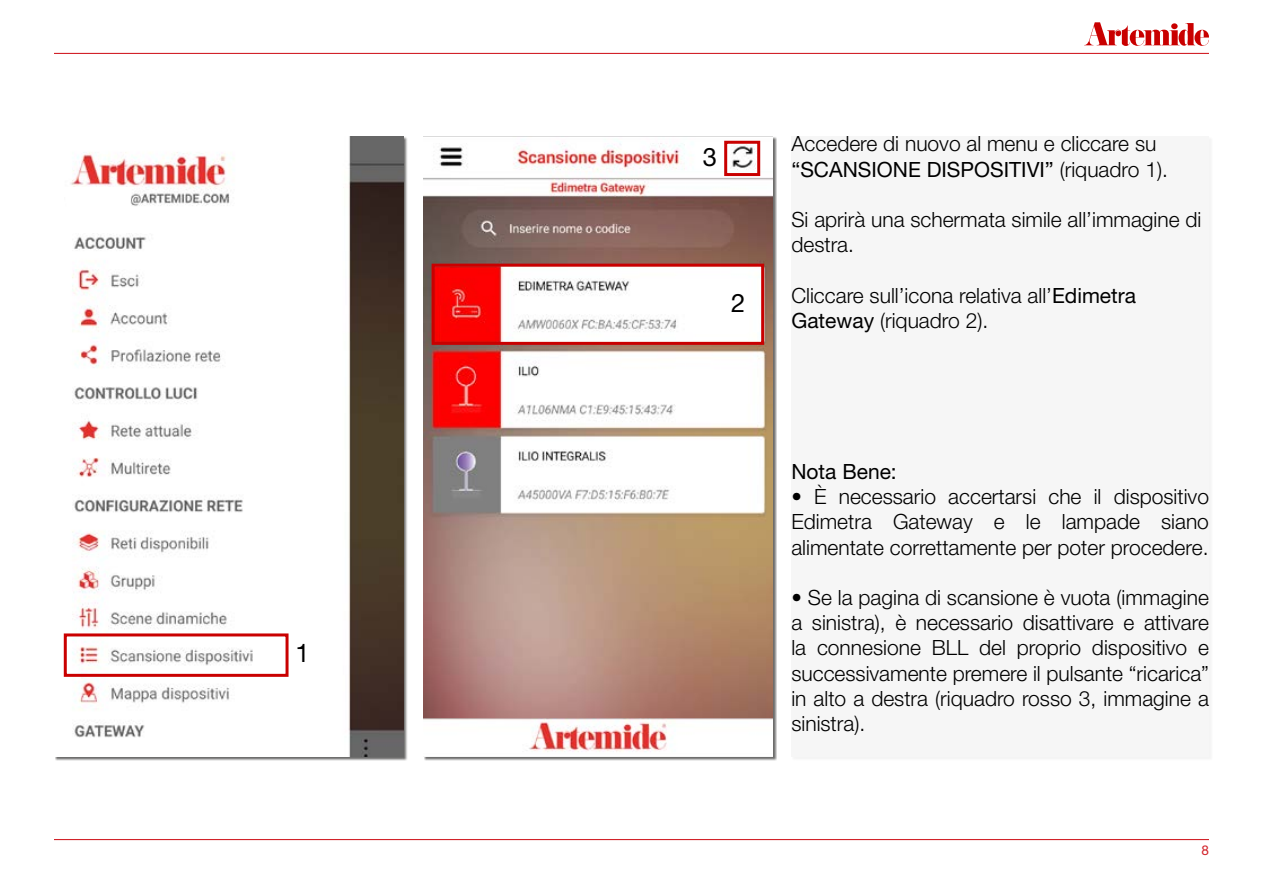
<style>
.page{position:relative;width:1263px;height:893px;background:#fff}
.page>*{position:absolute;margin:0;border:0;box-sizing:border-box;transform-origin:0 0}
.t1{font:25.5px "Helvetica Neue LT Std";color:#000}
.t2{font:300 21px/25.2px "Helvetica Neue LT Std";color:#000}
.t3{font:21px "Helvetica Neue LT Std";color:#000}
.t4{font:13.5px "Helvetica Neue LT Std";color:#d2232a}
.s1{font-weight:400}
</style>
<div class="page">
<hr style="left:54px;top:839px;width:1155px;height:1px;background:#d2232a">
<div style="left:791px;top:136px;width:418px;height:621px;background:#f6f6f6"></div>
<svg style="left:1084px;top:22px;width:125px;height:24px"></svg>
<hr style="left:54px;top:53px;width:1155px;height:1px;background:#d2232a">
<img style="left:63px;top:136px;width:341px;height:621px">
<img style="left:424px;top:136px;width:349px;height:582px">
<img style="left:424px;top:718px;width:349px;height:34px">
<div style="left:64px;top:633px;width:225px;height:44px;border:3px solid #c90000"></div>
<div style="left:432px;top:264px;width:332px;height:81px;border:3px solid #c90000"></div>
<div style="left:724px;top:141px;width:36px;height:35px;border:3px solid #c90000"></div>
<p class="t1" style="left:295px;top:637px;width:16px">1</p>
<p class="t1" style="left:703px;top:141px;width:16px">3</p>
<p class="t1" style="left:731px;top:287px;width:16px">2</p>
<p class="t2" style="left:791px;top:131px;width:378px">Accedere di nuovo al menu e cliccare su <span class="s1">“SCANSIONE DISPOSITIVI”</span> (riquadro 1).</p>
<p class="t2" style="left:791px;top:206px;width:411px">Si aprirà una schermata simile all’immagine di destra.</p>
<p class="t2" style="left:791px;top:282px;width:346px">Cliccare sull’icona relativa all’<span class="s1">Edimetra<br>Gateway</span> (riquadro 2).</p>
<p class="t3" style="left:791px;top:458px;width:107px">Nota Bene:</p>
<p class="t2" style="left:791px;top:484px;width:419px;text-align:justify">• È necessario accertarsi che il dispositivo Edimetra Gateway e le lampade siano alimentate correttamente per poter procedere.</p>
<p class="t2" style="left:791px;top:584px;width:419px;text-align:justify">• Se la pagina di scansione è vuota (immagine a sinistra), è necessario disattivare e attivare la connesione BLL del proprio dispositivo e successivamente premere il pulsante “ricarica” in alto a destra (riquadro rosso 3, immagine a sinistra).</p>
<p class="t4" style="left:1201px;top:842px;width:9px">8</p>
</div>
